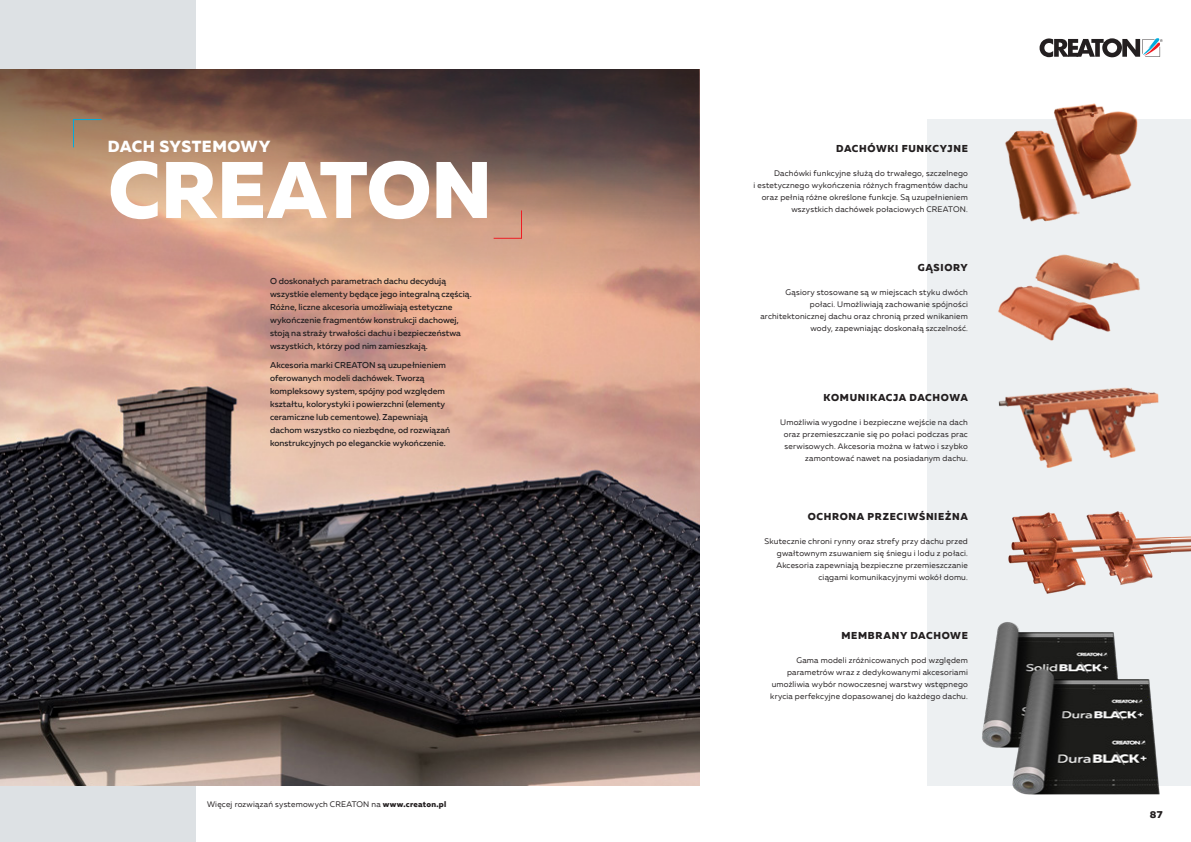
<style>
.page{position:relative;width:1191px;height:842px;background:#fff}
.page>*{position:absolute;margin:0;border:0;box-sizing:border-box;transform-origin:0 0}
.Header_80_white{font:800 80px "Muller";letter-spacing:-.01em;color:#fff}
.header_16_white{font:800 16px "Muller";letter-spacing:.02em;color:#fff}
.header_10__black{font:800 10px "Muller";letter-spacing:.07em;color:#231f20}
.LITY_TEXT_black_-_Dachowki{font:500 8.5px/13px "Muller";letter-spacing:.005em;color:#231f20}
.LITY_TEXT_black{font:8px/12px "Muller";letter-spacing:.025em;color:#231f20;text-align:right}
.s1{font-weight:800}
</style>
<div class="page">
<svg style="left:1039px;top:38px;width:123px;height:19px"></svg>
<div style="left:0;top:0;width:196px;height:842px;background:#dde1e4"></div>
<img style="left:0;top:694px;width:699px;height:91px">
<img style="left:0;top:423px;width:699px;height:271px">
<div style="left:927px;top:119px;width:264px;height:666px;background:#edf0f2"></div>
<svg style="left:0;top:69px;width:699px;height:354px;background:#b68a78"></svg>
<svg style="left:492px;top:209px;width:30px;height:30px"></svg>
<svg style="left:72px;top:119px;width:30px;height:29px"></svg>
<img style="left:1035px;top:254px;width:105px;height:39px">
<img style="left:998px;top:279px;width:123px;height:62px">
<img style="left:1008px;top:511px;width:158px;height:81px">
<img style="left:1054px;top:103px;width:84px;height:96px">
<img style="left:1005px;top:128px;width:84px;height:94px">
<img style="left:998px;top:387px;width:161px;height:81px">
<img style="left:1148px;top:536px;width:43px;height:17px">
<img style="left:982px;top:592px;width:133px;height:151px">
<img style="left:985px;top:639px;width:201px;height:156px">
<p class="header_16_white" style="left:108px;top:137px;width:164px">DACH SYSTEMOWY</p>
<p class="Header_80_white" style="left:108px;top:140px;width:385px">CREATON</p>
<p class="LITY_TEXT_black_-_Dachowki" style="left:270px;top:274px;width:203px">O doskonałych parametrach dachu decydują wszystkie elementy będące jego integralną częścią.<br>Różne, liczne akcesoria umożliwiają estetyczne wykończenie fragmentów konstrukcji dachowej, stoją na straży trwałości dachu i bezpieczeństwa wszystkich, którzy pod nim zamieszkają.</p>
<p class="LITY_TEXT_black_-_Dachowki" style="left:270px;top:358px;width:182px">Akcesoria marki CREATON są uzupełnieniem oferowanych modeli dachówek. Tworzą kompleksowy system, spójny pod względem kształtu, kolorystyki i powierzchni (elementy ceramiczne lub cementowe). Zapewniają dachom wszystko co niezbędne, od rozwiązań konstrukcyjnych po eleganckie wykończenie.</p>
<p class="LITY_TEXT_black" style="left:207px;top:798px;width:241px">Więcej rozwiązań systemowych CREATON na <span class="s1">www.creaton.pl</span></p>
<p class="header_10__black" style="left:836px;top:142px;width:133px">DACHÓWKI FUNKCYJNE</p>
<p class="LITY_TEXT_black" style="left:753px;top:167px;width:216px">Dachówki funkcyjne służą do trwałego, szczelnego<br>i estetycznego wykończenia różnych fragmentów dachu oraz pełnią różne określone funkcje. Są uzupełnieniem wszystkich dachówek połaciowych CREATON.</p>
<p class="header_10__black" style="left:917px;top:261px;width:52px">GĄSIORY</p>
<p class="LITY_TEXT_black" style="left:760px;top:286px;width:209px">Gąsiory stosowane są w miejscach styku dwóch połaci. Umożliwiają zachowanie spójności architektonicznej dachu oraz chronią przed wnikaniem wody, zapewniając doskonałą szczelność.</p>
<p class="header_10__black" style="left:823px;top:392px;width:146px">KOMUNIKACJA DACHOWA</p>
<p class="LITY_TEXT_black" style="left:780px;top:417px;width:189px">Umożliwia wygodne i bezpieczne wejście na dach oraz przemieszczanie się po połaci podczas prac serwisowych. Akcesoria można w łatwo i szybko zamontować nawet na posiadanym dachu.</p>
<p class="header_10__black" style="left:807px;top:510px;width:162px">OCHRONA PRZECIWŚNIEŻNA</p>
<p class="LITY_TEXT_black" style="left:764px;top:535px;width:205px">Skutecznie chroni rynny oraz strefy przy dachu przed gwałtownym zsuwaniem się śniegu i lodu z połaci.<br>Akcesoria zapewniają bezpieczne przemieszczanie ciągami komunikacyjnymi wokół domu.</p>
<p class="header_10__black" style="left:841px;top:629px;width:128px">MEMBRANY DACHOWE</p>
<p class="LITY_TEXT_black" style="left:770px;top:654px;width:199px">Gama modeli zróżnicowanych pod względem parametrów wraz z dedykowanymi akcesoriami umożliwia wybór nowoczesnej warstwy wstępnego krycia perfekcyjne dopasowanej do każdego dachu.</p>
<p class="header_10__black" style="left:1149px;top:808px;width:14px">87</p>
</div>
